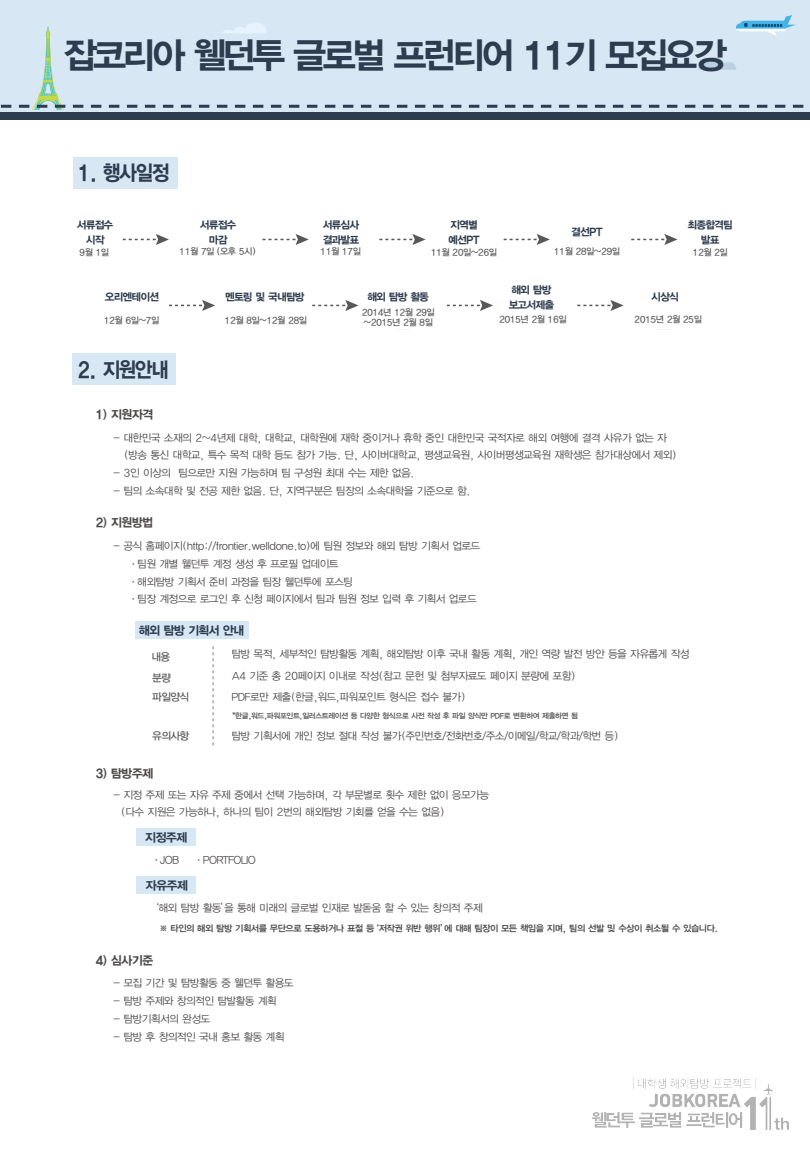
<style>
.page{position:relative;width:810px;height:1155px;background:#fff}
.page>*{position:absolute;margin:0;border:0;box-sizing:border-box;transform-origin:0 0}
.t1{font:36px "YGO35";letter-spacing:-.18em;color:#2d3c4e}
.t2{font:21px "YGO35";letter-spacing:-.15em;color:#2d3c4e;scale:.91 1}
.t3{font:12px "YGO35";letter-spacing:-.13em;color:#4c4948}
.t4{font:12px "YGO35";letter-spacing:-.13em;color:#2d3c4e}
.t5{font:10.5px/17.9px "YGO32";letter-spacing:-.13em;color:#4c4948}
.t6{font:10.5px/14.9px "YGO35";letter-spacing:-.15em;color:#2d3c4e;text-align:center}
.t7{font:10.5px "YGO32";letter-spacing:-.1em;color:#4c4948}
.t8{font:10.5px/21px "YGO33";letter-spacing:-.13em;color:#595757}
.t9{font:9px/10.8px "YGO33";letter-spacing:-.15em;color:#595757}
.t10{font:9px "YGO34";letter-spacing:-.13em;color:#4c4948}
.t11{font:7.5px "YGO34";letter-spacing:-.13em;color:#595757}
.s1{font-family:"YGO33"}
</style>
<div class="page">
<div style="left:1px;top:0;width:809px;height:112px;background:#d7e7f4"></div>
<div style="left:0;top:112px;width:810px;height:8px;background:#2d3c4e"></div>
<svg style="left:1px;top:22px;width:803px;height:88px"></svg>
<img style="left:736px;top:16px;width:60px;height:19px">
<div style="left:73px;top:157px;width:104px;height:32px;background:#d7e7f4"></div>
<svg style="left:237px;top:322px;width:16px;height:1px"></svg>
<div style="left:72px;top:353px;width:104px;height:32px;background:#d7e7f4"></div>
<div style="left:135px;top:622px;width:114px;height:17px;background:#d7e7f4"></div>
<div style="left:136px;top:828px;width:60px;height:17px;background:#d7e7f4"></div>
<div style="left:136px;top:876px;width:60px;height:18px;background:#d7e7f4"></div>
<img style="left:592px;top:1079px;width:196px;height:50px">
<svg style="left:123px;top:234px;width:46px;height:11px"></svg>
<svg style="left:169px;top:300px;width:46px;height:11px"></svg>
<svg style="left:312px;top:300px;width:46px;height:11px"></svg>
<svg style="left:447px;top:300px;width:46px;height:11px"></svg>
<svg style="left:577px;top:300px;width:47px;height:11px"></svg>
<svg style="left:263px;top:234px;width:46px;height:11px"></svg>
<svg style="left:379px;top:234px;width:47px;height:11px"></svg>
<svg style="left:504px;top:234px;width:46px;height:11px"></svg>
<svg style="left:631px;top:234px;width:47px;height:11px"></svg>
<svg style="left:212px;top:646px;width:2px;height:100px"></svg>
<h1 class="t1" style="left:62px;top:34px;width:667px">잡코리아 웰던투 글로벌 프런티어 11기 모집요강</h1>
<h2 class="t2" style="left:77px;top:161px;width:104px">1. 행사일정</h2>
<p class="t6" style="left:77px;top:217px;width:39px">서류접수 시작</p>
<p class="t6" style="left:200px;top:217px;width:39px">서류접수 마감</p>
<p class="t6" style="left:322px;top:217px;width:39px;text-align:left">서류심사 결과발표</p>
<p class="t6" style="left:448px;top:217px;width:34px;text-align:left">지역별 예선PT</p>
<p class="t6" style="left:571px;top:225px;width:34px">결선PT</p>
<p class="t6" style="left:687px;top:217px;width:48px">최종합격팀 발표</p>
<p class="t9" style="left:79px;top:247px;width:32px">9월 1일</p>
<p class="t9" style="left:179px;top:246px;width:79px">11월 7일 (오후 5시)</p>
<p class="t9" style="left:320px;top:246px;width:43px">11월 17일</p>
<p class="t9" style="left:430px;top:247px;width:69px">11월 20일~26일</p>
<p class="t9" style="left:554px;top:246px;width:69px">11월 28일~29일</p>
<p class="t9" style="left:692px;top:247px;width:37px">12월 2일</p>
<p class="t6" style="left:104px;top:290px;width:57px">오리엔테이션</p>
<p class="t6" style="left:367px;top:290px;width:64px">해외 탐방 활동</p>
<p class="t6" style="left:508px;top:282px;width:48px;text-align:left">해외 탐방 보고서제출</p>
<p class="t6" style="left:651px;top:290px;width:30px">시상식</p>
<p class="t6" style="left:225px;top:290px;width:82px">멘토링 및 국내탐방</p>
<p class="t9" style="left:103px;top:315px;width:58px">12월 6일~7일</p>
<p class="t9" style="left:224px;top:315px;width:85px">12월 8일~12월 28일</p>
<p class="t9" style="left:361px;top:307px;width:75px">2014년 12월 29일 ~2015년 2월 8일</p>
<p class="t9" style="left:499px;top:314px;width:70px">2015년 2월 16일</p>
<p class="t9" style="left:634px;top:314px;width:70px">2015년 2월 25일</p>
<h2 class="t2" style="left:77px;top:357px;width:104px">2. 지원안내</h2>
<p class="t3" style="left:95px;top:407px;width:60px">1) 지원자격</p>
<p class="t5" style="left:124px;top:429px;width:553px;text-indent:-12px">- 대한민국 소재의 2~4년제 대학, 대학교, 대학원에 재학 중이거나 휴학 중인 대한민국 국적자로 해외 여행에 결격 사유가 없는 자 (방송 통신 대학교, 특수 목적 대학 등도 참가 가능. 단, 사이버대학교, 평생교육원, 사이버평생교육원 재학생은 참가대상에서 제외)</p>
<p class="t5" style="left:113px;top:464px;width:304px">- 3인 이상의 팀으로만 지원 가능하며 팀 구성원 최대 수는 제한 없음.</p>
<p class="t5" style="left:113px;top:482px;width:360px">- 팀의 소속대학 및 전공 제한 없음. 단, 지역구분은 팀장의 소속대학을 기준으로 함.</p>
<p class="t3" style="left:95px;top:516px;width:60px">2) 지원방법</p>
<p class="t7" style="left:113px;top:540px;width:370px">- 공식 홈페이지(http://frontier.welldone.to)에 팀원 정보와 해외 탐방 기획서 업로드</p>
<p class="t5" style="left:128px;top:555px;width:351px"><span class="s1">·</span>팀원 개별 웰던투 계정 생성 후 프로필 업데이트<br><span class="s1">·</span>해외탐방 기획서 준비 과정을 팀장 웰던투에 포스팅<br><span class="s1">·</span>팀장 계정으로 로그인 후 신청 페이지에서 팀과 팀원 정보 입력 후 기획서 업로드</p>
<p class="t4" style="left:139px;top:624px;width:108px">해외 탐방 기획서 안내</p>
<p class="t8" style="left:151px;top:646px;width:22px">내용 분량</p>
<p class="t8" style="left:152px;top:686px;width:39px">파일양식</p>
<p class="t8" style="left:152px;top:725px;width:39px">유의사항</p>
<p class="t3" style="left:95px;top:766px;width:60px">3) 탐방주제</p>
<p class="t5" style="left:231px;top:644px;width:460px;line-height:21.6px">탐방 목적, 세부적인 탐방활동 계획, 해외탐방 이후 국내 활동 계획, 개인 역량 발전 방안 등을 자유롭게 작성<br>A4 기준 총 20페이지 이내로 작성(참고 문헌 및 첨부자료도 페이지 분량에 포함)</p>
<p class="t5" style="left:231px;top:688px;width:236px">PDF로만 제출(한글,워드,파워포인트 형식은 접수 불가)</p>
<p class="t11" style="left:232px;top:712px;width:347px">*한글,워드,파워포인트,일러스트레이션 등 다양한 형식으로 사전 작성 후 파일 양식만 PDF로 변환하여 제출하면 됨</p>
<p class="t5" style="left:231px;top:727px;width:389px">탐방 기획서에 개인 정보 절대 작성 불가(주민번호/전화번호/주소/이메일/학교/학과/학번 등)</p>
<p class="t5" style="left:122px;top:786px;width:369px;text-indent:-9px">- 지정 주제 또는 자유 주제 중에서 선택 가능하며, 각 부문별로 횟수 제한 없이 응모가능 (다수 지원은 가능하나, 하나의 팀이 2번의 해외탐방 기회를 얻을 수는 없음)</p>
<p class="t4" style="left:145px;top:830px;width:45px">지정주제</p>
<p class="t4" style="left:145px;top:878px;width:45px">자유주제</p>
<p class="t5" style="left:151px;top:852px;width:30px"><span class="s1">·</span>JOB</p>
<p class="t5" style="left:194px;top:852px;width:64px"><span class="s1">·</span>PORTFOLIO</p>
<p class="t5" style="left:149px;top:899px;width:336px">‘해외 탐방 활동’을 통해 미래의 글로벌 인재로 발돋움 할 수 있는 창의적 주제</p>
<p class="t10" style="left:159px;top:923px;width:561px">※ 타인의 해외 탐방 기획서를 무단으로 도용하거나 표절 등‘저작권 위반 행위’에 대해 팀장이 모든 책임을 지며, 팀의 선발 및 수상이 취소될 수 있습니다.</p>
<p class="t3" style="left:95px;top:953px;width:60px">4) 심사기준</p>
<p class="t5" style="left:113px;top:974px;width:183px">- 모집 기간 및 탐방활동 중 웰던투 활용도</p>
<p class="t5" style="left:113px;top:992px;width:166px">- 탐방 주제와 창의적인 탐발활동 계획</p>
<p class="t5" style="left:113px;top:1010px;width:99px">- 탐방기획서의 완성도</p>
<p class="t5" style="left:113px;top:1028px;width:174px">- 탐방 후 창의적인 국내 홍보 활동 계획</p>
</div>
